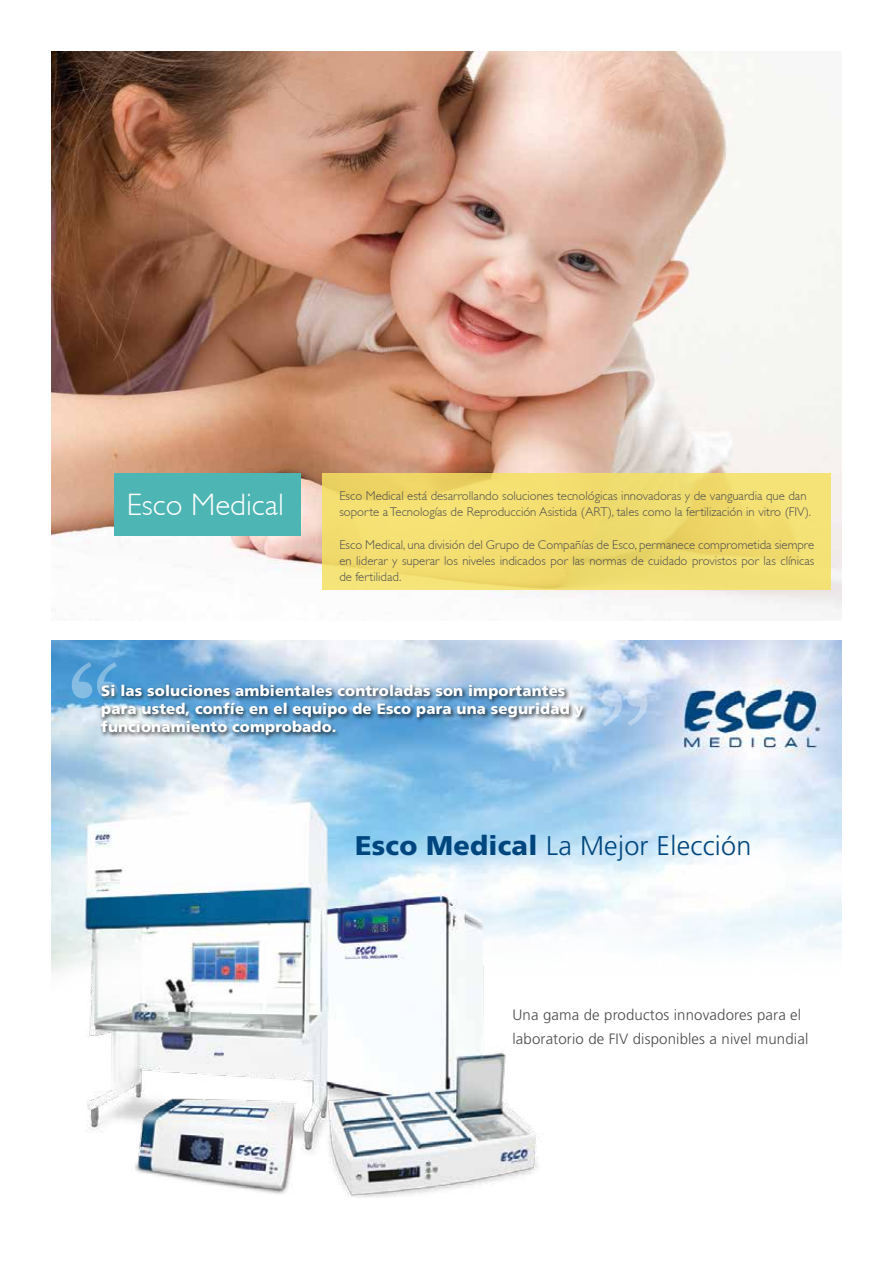
<style>
.page{position:relative;width:893px;height:1263px;background:#fff}
.page>*{position:absolute;margin:0;border:0;box-sizing:border-box;transform-origin:0 0}
.t1{font:700 104.7px "Georgia";color:#fff}
.t2{font:300 31.05px "Gill Sans";color:#fff}
.t3{font:300 27px "Frutiger LT Std";letter-spacing:.01em;color:#00467e}
.t4{font:900 15px/18px "Frutiger LT Std";letter-spacing:.01em;color:#fff}
.t5{font:300 15px/24px "Frutiger LT Std";letter-spacing:.01em;color:#4c4c4e}
.t6{font:300 12.75px/16.2px "Gill Sans";color:#4c4c4e}
.s1{font-weight:900}
</style>
<div class="page">
<img style="left:51px;top:51px;width:791px;height:570px">
<svg style="left:322px;top:473px;width:509px;height:117px;background:#f1dc6f"></svg>
<div style="left:114px;top:473px;width:186px;height:63px;background:#4db5b3"></div>
<img style="left:51px;top:640px;width:791px;height:557px">
<div style="left:99px;top:683px;width:489px;height:58px;background:#000;opacity:.75"></div>
<h2 class="t2" style="left:127px;top:488px;width:159px">Esco Medical</h2>
<p class="t6" style="left:339px;top:488px;width:473px">Esco Medical está desarrollando soluciones tecnológicas innovadoras y de vanguardia que dan soporte a Tecnologías de Reproducción Asistida (ART), tales como la fertilización in vitro (FIV).</p>
<p class="t6" style="left:339px;top:536px;width:476px;text-align:justify">Esco Medical, una división del Grupo de Compañías de Esco, permanece comprometida siempre en liderar y superar los niveles indicados por las normas de cuidado provistos por las clínicas de fertilidad.</p>
<h1 class="t1" style="left:68px;top:637px;width:56px">“</h1>
<p class="t4" style="left:101px;top:682px;width:484px">Si las soluciones ambientales controladas son importantes para usted, confíe en el equipo de Esco para una seguridad y funcionamiento comprobado.</p>
<h1 class="t1" style="left:651px;top:751px;width:56px;rotate:-180deg">“</h1>
<h3 class="t3" style="left:355px;top:830px;width:398px"><span class="s1">Esco Medical</span> La Mejor Elección</h3>
<p class="t5" style="left:512px;top:1003px;width:297px">Una gama de productos innovadores para el laboratorio de FIV disponibles a nivel mundial</p>
</div>
